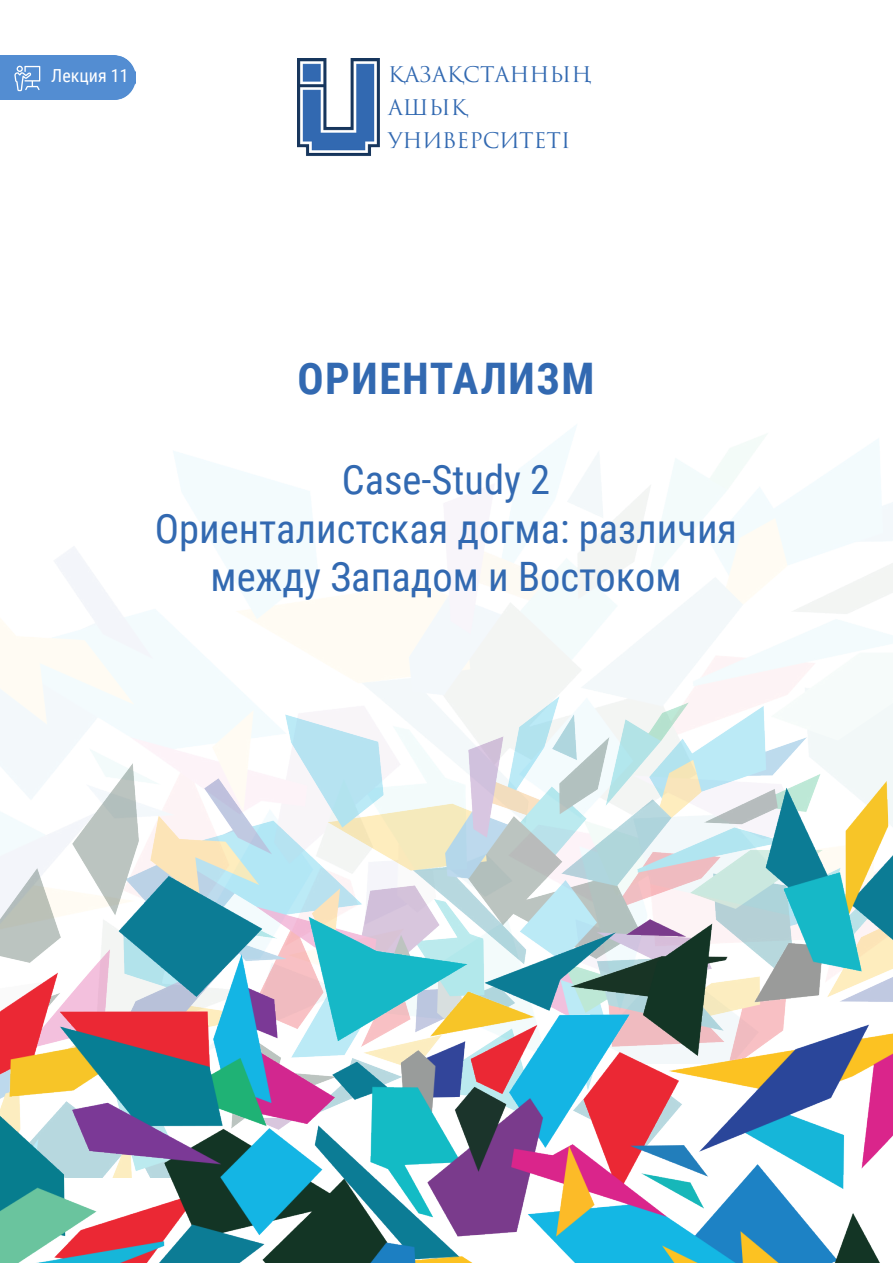
<style>
.page{position:relative;width:893px;height:1263px;background:#fff}
.page>*{position:absolute;margin:0;border:0;box-sizing:border-box;transform-origin:0 0}
.t1{font:700 43.5px "Roboto Condensed";letter-spacing:.035em;color:#3269b1}
.t2{font:40.5px/48.6px "Roboto Condensed";color:#3269b1;text-align:center}
.t3{font:21px "Trajan Pro 3";color:#3269b1}
.t4{font:18px "Roboto Condensed";color:#fff}
</style>
<div class="page">
<img style="left:0;top:425px;width:893px;height:638px">
<img style="left:0;top:696px;width:892px;height:33px">
<img style="left:0;top:729px;width:892px;height:534px">
<div style="left:0;top:55px;width:136px;height:45px;background:#538dd2"></div>
<svg style="left:14px;top:66px;width:26px;height:25px"></svg>
<img style="left:298px;top:58px;width:82px;height:98px">
<p class="t4" style="left:51px;top:63px;width:79px">Лекция 11</p>
<p class="t3" style="left:388px;top:60px;width:205px">ҚАЗАҚСТАННЫҢ</p>
<p class="t3" style="left:388px;top:93px;width:81px">АШЫҚ</p>
<p class="t3" style="left:388px;top:126px;width:184px">УНИВЕРСИТЕТІ</p>
<p class="t1" style="left:297px;top:348px;width:299px">ОРИЕНТАЛИЗМ</p>
<p class="t2" style="left:342px;top:454px;width:210px">Case-Study 2</p>
<p class="t2" style="left:155px;top:502px;width:584px">Ориенталистская догма: различия между Западом и Востоком</p>
</div>
